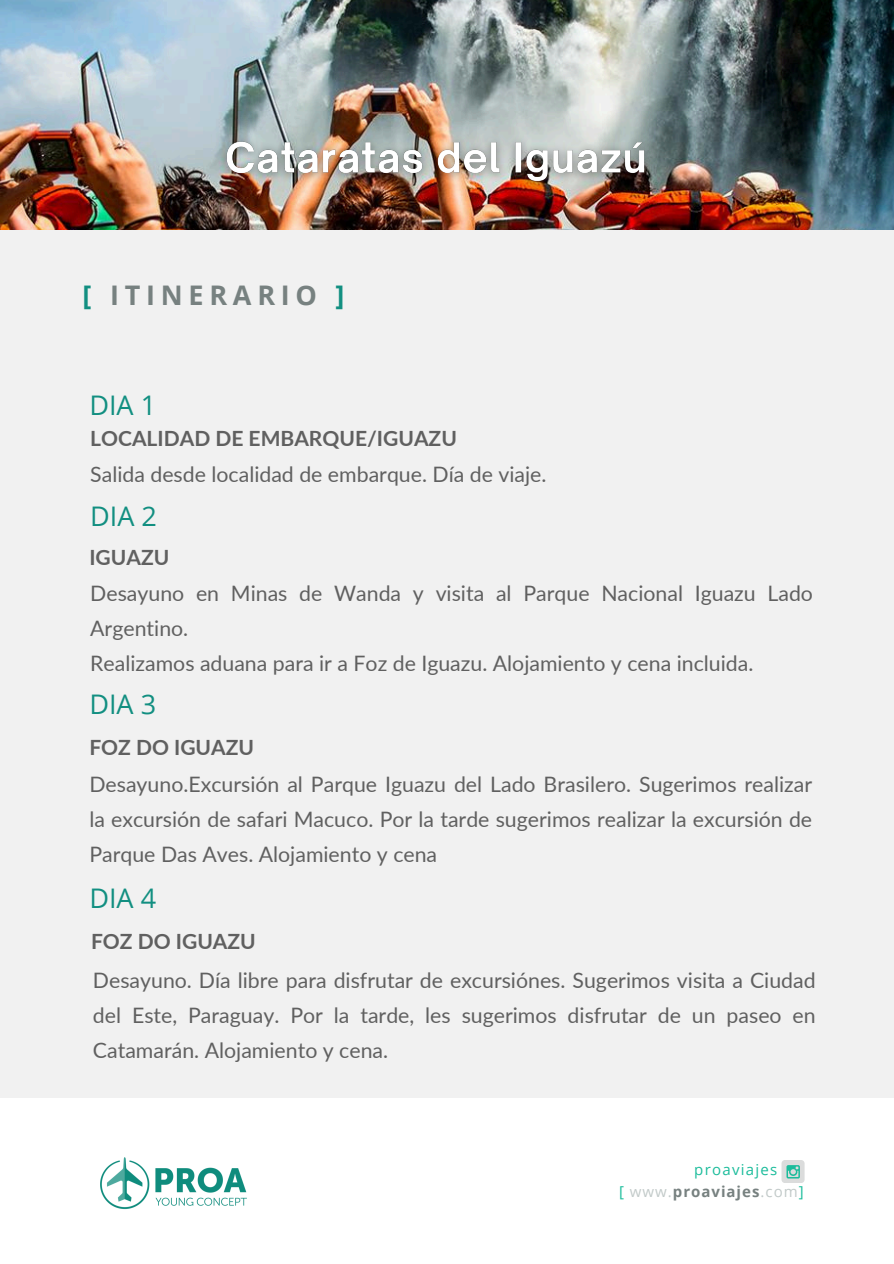
<style>
.page{position:relative;width:894px;height:1264px;background:#fff}
.page>*{position:absolute;margin:0;border:0;box-sizing:border-box;transform-origin:0 0}
.t1{font:27px "Open Sans";color:#128f81}
.t2{font:700 27px "Open Sans";letter-spacing:.21em;color:#778180}
.t3{font:21.3px/35px "Lato";color:#606060;text-align:justify}
.t4{font:700 21px "Lato";color:#606060}
.t5{font:700 15px "Open Sans";letter-spacing:.065em;color:#778180}
.t6{font:15px "Open Sans";letter-spacing:.085em;color:#1bbc9b}
.s1{color:#128f81}
.s2{font-weight:400;color:#1bbc9b}
.s3{font-weight:400;color:#c2cac9}
</style>
<div class="page">
<img style="left:0;top:0;width:893px;height:230px">
<div style="left:0;top:230px;width:893px;height:867px;background:#f1f1f1"></div>
<img style="left:100px;top:1157px;width:147px;height:53px">
<div style="left:781px;top:1159px;width:22px;height:23px;background:#dbdcdc;border-radius:4px"></div>
<svg style="left:786px;top:1165px;width:13px;height:13px"></svg>
<img style="left:211px;top:128px;width:448px;height:70px">
<h2 class="t2" style="left:83px;top:276px;width:263px"><span class="s1">[</span> ITINERARIO <span class="s1">]</span></h2>
<h3 class="t1" style="left:89px;top:386px;width:68px">DIA 1</h3>
<p class="t4" style="left:90px;top:425px;width:368px">LOCALIDAD DE EMBARQUE/IGUAZU</p>
<p class="t3" style="left:90px;top:456px;width:457px">Salida desde localidad de embarque. Día de viaje.</p>
<p class="t1" style="left:90px;top:497px;width:68px">DIA 2</p>
<p class="t4" style="left:89px;top:544px;width:81px">IGUAZU</p>
<h3 class="t3" style="left:90px;top:575px;width:724px">Desayuno en Minas de Wanda y visita al Parque Nacional Iguazu Lado<br>Argentino.</h3>
<p class="t3" style="left:90px;top:645px;width:664px">Realizamos aduana para ir a Foz de Iguazu. Alojamiento y cena incluida.</p>
<h5 class="t1" style="left:89px;top:685px;width:68px">DIA 3</h5>
<p class="t4" style="left:89px;top:734px;width:166px">FOZ DO IGUAZU</p>
<h3 class="t3" style="left:89px;top:766px;width:724px">Desayuno.Excursión al Parque Iguazu del Lado Brasilero. Sugerimos realizar la excursión de safari Macuco. Por la tarde sugerimos realizar la excursión de Parque Das Aves. Alojamiento y cena</h3>
<p class="t1" style="left:89px;top:878px;width:68px">DIA 4</p>
<p class="t4" style="left:91px;top:927px;width:166px">FOZ DO IGUAZU</p>
<p class="t3" style="left:93px;top:962px;width:724px">Desayuno. Día libre para disfrutar de excursiónes. Sugerimos visita a Ciudad del Este, Paraguay. Por la tarde, les sugerimos disfrutar de un paseo en Catamarán. Alojamiento y cena.</p>
<p class="t6" style="left:694px;top:1159px;width:85px">proaviajes</p>
<h3 class="t5" style="left:618px;top:1181px;width:186px"><span class="s2">[</span> <span class="s3">www.</span>proaviajes<span class="s3">.com</span><span class="s2">]</span></h3>
</div>
